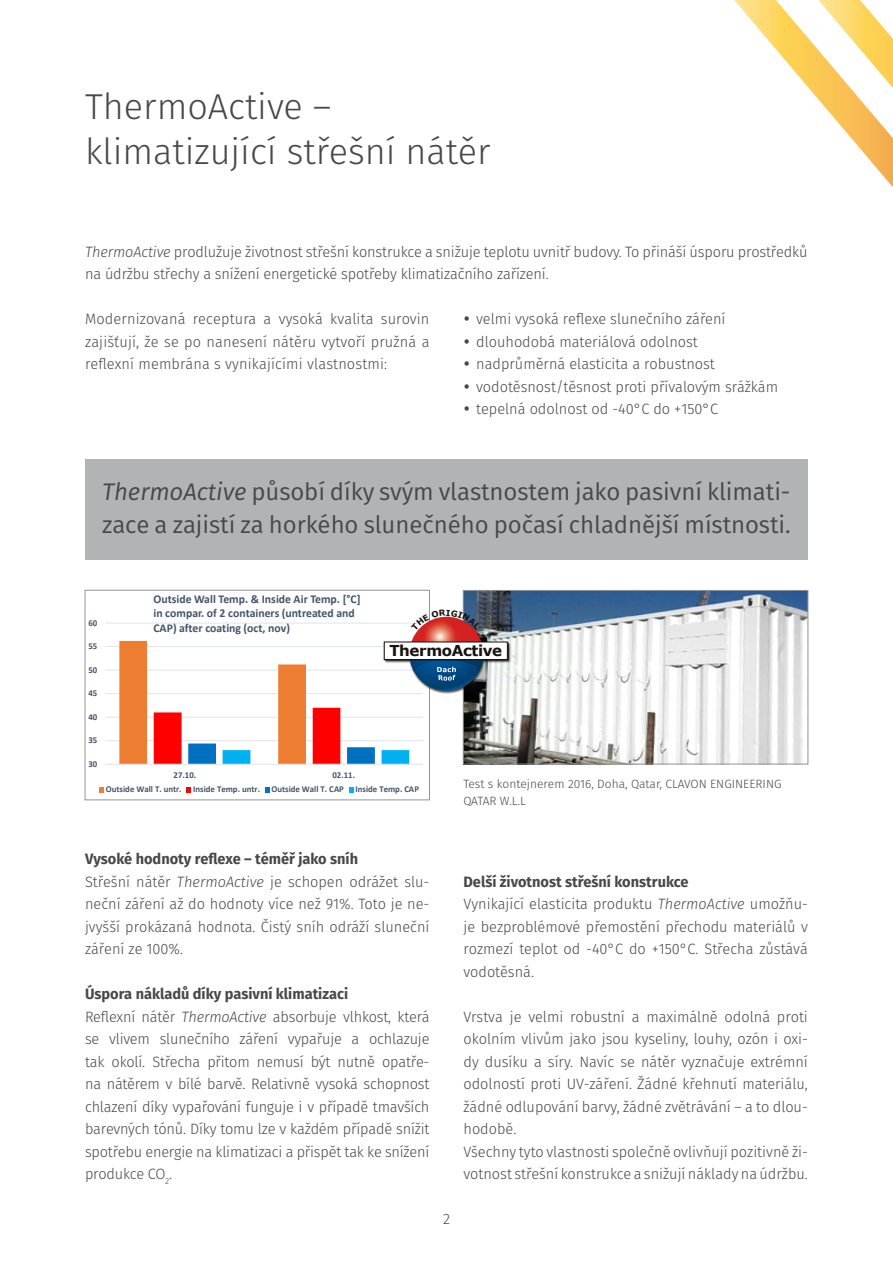
<style>
.page{position:relative;width:893px;height:1263px;background:#fff}
.page>*{position:absolute;margin:0;border:0;box-sizing:border-box;transform-origin:0 0}
.t1{font:300 36px/45px "Fira Sans";color:#474847}
.t2{font:24px/33px "Fira Sans";letter-spacing:-.005em;color:#474847}
.t3{font:300 15px/22.5px "Fira Sans";color:#474847}
.t4{font:700 15px "Verdana";letter-spacing:-.025em;color:#171411}
.t5{font:700 12px/14.5px "Calibri";color:#44546a}
.t6{font:300 12px/16.5px "Fira Sans";color:#474847}
.t7{font:700 9px "Calibri";color:#44546a}
.s1{font-style:italic}
.s2{font-weight:700}
</style>
<div class="page">
<div style="left:85px;top:459px;width:723px;height:101px;background:#b1b4b4"></div>
<svg style="left:99px;top:622px;width:324px;height:171px"></svg>
<div style="left:85px;top:590px;width:345px;height:210px;border:1px solid #929493"></div>
<img style="left:465px;top:592px;width:341px;height:170px">
<div style="left:463px;top:590px;width:345px;height:174px;border:1px solid #929493"></div>
<img style="left:484px;top:615px;width:28px;height:79px">
<div style="left:384px;top:642px;width:123px;height:17px;background:#fff"></div>
<div style="left:384px;top:642px;width:123px;height:18px;border:1px solid #171411"></div>
<img style="left:734px;top:0;width:159px;height:187px">
<svg style="left:119px;top:609px;width:365px;height:155px"></svg>
<h1 class="t1" style="left:85px;top:83px;width:407px">ThermoActive – klimatizující střešní nátěr</h1>
<p class="t3" style="left:85px;top:240px;width:724px"><span class="s1">ThermoActive</span> prodlužuje životnost střešní konstrukce a snižuje teplotu uvnitř budovy. To přináší úsporu prostředků na údržbu střechy a snížení energetické spotřeby klimatizačního zařízení.</p>
<p class="t3" style="left:85px;top:307px;width:346px;text-align:justify">Modernizovaná receptura a vysoká kvalita surovin zajišťují, že se po nanesení nátěru vytvoří pružná a reflexní membrána s vynikajícími vlastnostmi:</p>
<p class="t3" style="left:476px;top:307px;width:303px">velmi vysoká reflexe slunečního záření dlouhodobá materiálová odolnost nadprůměrná elasticita a robustnost vodotěsnost/těsnost proti přívalovým srážkám tepelná odolnost od -40°C do +150°C</p>
<h2 class="t2" style="left:102px;top:474px;width:690px"><span class="s1">ThermoActive</span> působí díky svým vlastnostem jako pasivní klimati&shy;zace a zajistí za horkého slunečného počasí chladnější místnosti.</h2>
<p class="t7" style="left:88px;top:616px;width:10px">60</p>
<p class="t7" style="left:88px;top:640px;width:10px">55</p>
<p class="t7" style="left:88px;top:663px;width:10px">50</p>
<p class="t7" style="left:88px;top:687px;width:10px">45</p>
<p class="t7" style="left:88px;top:710px;width:10px">40</p>
<p class="t7" style="left:88px;top:734px;width:10px">35</p>
<p class="t7" style="left:88px;top:757px;width:10px">30</p>
<p class="t5" style="left:153px;top:591px;width:209px">Outside Wall Temp. &amp; Inside Air Temp. [°C] in compar. of 2 containers (untreated and<br>CAP) after coating (oct, nov)</p>
<p class="t4" style="left:389px;top:640px;width:114px">ThermoActive</p>
<p class="t7" style="left:174px;top:769px;width:24px">27.10.</p>
<p class="t7" style="left:332px;top:769px;width:24px">02.11.</p>
<p class="t7" style="left:106px;top:783px;width:77px">Outside Wall T. untr.</p>
<p class="t7" style="left:193px;top:783px;width:68px">Inside Temp. untr.</p>
<p class="t7" style="left:271px;top:783px;width:74px">Outside Wall T. CAP</p>
<p class="t7" style="left:355px;top:783px;width:65px">Inside Temp. CAP</p>
<p class="t6" style="left:463px;top:776px;width:319px">Test s kontejnerem 2016, Doha, Qatar, CLAVON ENGINEERING<br>QATAR W.L.L</p>
<p class="t3" style="left:85px;top:847px;width:346px"><span class="s2">Vysoké hodnoty reflexe – téměř jako sníh<br></span>Střešní nátěr <span class="s1">ThermoActive</span> je schopen odrážet slu&shy;neční záření až do hodnoty více než 91%. Toto je ne&shy;jvyšší prokázaná hodnota. Čistý sníh odráží sluneční záření ze 100%.</p>
<p class="t3" style="left:85px;top:982px;width:346px"><span class="s2">Úspora nákladů díky pasivní klimatizaci<br></span>Reflexní nátěr <span class="s1">ThermoActive</span> absorbuje vlhkost, která se vlivem slunečního záření vypařuje a ochlazuje tak okolí. Střecha přitom nemusí být nutně opatře&shy;na nátěrem v bílé barvě. Relativně vysoká schopnost chlazení díky vypařování funguje i v případě tmavších barevných tónů. Díky tomu lze v každém případě snížit spotřebu energie na klimatizaci a přispět tak ke snížení produkce CO<sub>2</sub>.</p>
<p class="t3" style="left:443px;top:1207px;width:8px">2</p>
<p class="t3" style="left:463px;top:870px;width:346px"><span class="s2">Delší životnost střešní konstrukce<br></span>Vynikající elasticita produktu <span class="s1">ThermoActive</span> umožňu&shy;je bezproblémové přemostění přechodu materiálů v rozmezí teplot od -40°C do +150°C. Střecha zůstává vodotěsná.</p>
<p class="t3" style="left:463px;top:1005px;width:346px">Vrstva je velmi robustní a maximálně odolná proti okolním vlivům jako jsou kyseliny, louhy, ozón i oxi&shy;dy dusíku a síry. Navíc se nátěr vyznačuje extrémní odolností proti UV-záření. Žádné křehnutí materiálu, žádné odlupování barvy, žádné zvětrávání – a to dlou&shy;hodobě.<br>Všechny tyto vlastnosti společně ovlivňují pozitivně ži&shy;votnost střešní konstrukce a snižují náklady na údržbu.</p>
</div>
